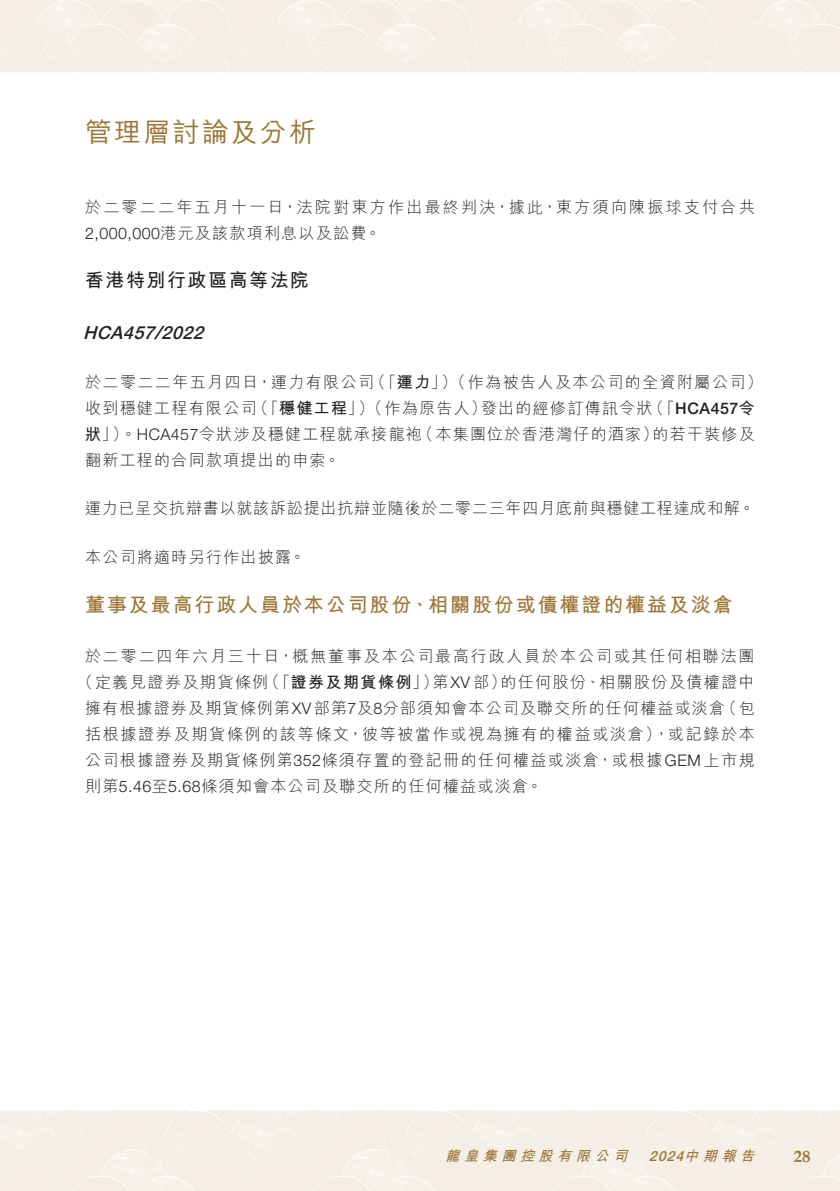
<style>
.page{position:relative;width:840px;height:1191px;background:#fff}
.page>*{position:absolute;margin:0;border:0;box-sizing:border-box;transform-origin:0 0}
.t1{font:500 27px "M Hei HK";letter-spacing:.08em;color:#9d7535}
.t2{font:700 20px "M Hei HK";letter-spacing:.095em;color:#9d7535}
.t3{font:700 19px "M Hei HK";letter-spacing:.08em;color:#231f20}
.t4{font:italic 500 18px "Helvetica Neue LT Std";color:#231f20}
.t5{font:700 17px "Palatino";color:#9d7535}
.t6{font:300 16px/26px "M Hei HK";letter-spacing:.09em;color:#231f20}
.t7{font:300 16px/26px "M Hei HK";letter-spacing:.14em;color:#231f20}
.t8{font:300 16px/26px "M Hei HK";letter-spacing:.115em;color:#231f20;text-align:right}
.t9{font:300 16px "M Hei HK";letter-spacing:.05em;color:#231f20}
.t10{font:700 16px "M Hei HK";letter-spacing:.09em;color:#231f20}
.t11{font:500 16px "Helvetica Neue LT Std";letter-spacing:.03em;color:#231f20}
.t12{font:italic 700 14px "M Hei HK";color:#9d7535}
.t13{font:italic 500 14px "Helvetica Neue LT Std";color:#9d7535}
.s1{font-family:"Helvetica Neue LT Std"}
.s2{font-weight:700}
.s3{font-family:"M Hei HK";font-weight:300}
.s4{font-family:"M Hei HK";font-weight:700}
.s5{font-weight:300}
</style>
<div class="page">
<img style="left:0;top:0;width:839px;height:1191px">
<h1 class="t1" style="left:85px;top:112px;width:232px">管理層討論及分析</h1>
<p class="t7" style="left:85px;top:194px;width:670px">於二零二二年五月十一日，法院對東方作出最終判決，據此，東方須向陳振球支付合共<br><span class="s1">2,000,000</span>港元及該款項利息以及訟費。</p>
<p class="t3" style="left:85px;top:267px;width:225px">香港特別行政區高等法院</p>
<p class="t4" style="left:123px;top:322px;width:87px">457/2022</p>
<p class="t4" style="left:83px;top:322px;width:46px">HCA</p>
<p class="t6" style="left:370px;top:368px;width:394px">（「<span class="s2">運力</span>」）（作為被告人及本公司的全資附屬公司(</p>
<p class="t6" style="left:85px;top:368px;width:290px">於二零二二年五月四日，運力有限公司</p>
<p class="t6" style="left:480px;top:394px;width:173px">發出的經修訂傳訊令狀</p>
<p class="t6" style="left:252px;top:394px;width:236px">（「<span class="s2">穩健工程</span>」）（作為原告人）</p>
<p class="t11" style="left:648px;top:398px;width:108px"><span class="s3">（「</span>HCA457<span class="s4">令</span></p>
<p class="t6" style="left:85px;top:394px;width:173px">收到穩健工程有限公司</p>
<p class="t6" style="left:85px;top:420px;width:338px"><span class="s2">狀</span>」）。<span class="s1">HCA457</span>令狀涉及穩健工程就承接龍袍翻新工程的合同款項提出的申索。</p>
<p class="t9" style="left:85px;top:500px;width:670px">運力已呈交抗辯書以就該訴訟提出抗辯並隨後於二零二三年四月底前與穩健工程達成和解。</p>
<p class="t6" style="left:85px;top:544px;width:222px">本公司將適時另行作出披露。</p>
<p class="t2" style="left:85px;top:590px;width:648px">董事及最高行政人員於本公司股份、相關股份或債權證的權益及淡倉</p>
<p class="t8" style="left:85px;top:642px;width:671px">於二零二四年六月三十日，概無董事及本公司最高行政人員於本公司或其任何相聯法團的任何股份、相關股份及債權證中</p>
<p class="t6" style="left:417px;top:420px;width:242px">（本集團位於香港灣仔的酒家）</p>
<p class="t6" style="left:652px;top:420px;width:104px">的若干裝修及</p>
<p class="t6" style="left:77px;top:668px;width:192px">（定義見證券及期貨條例</p>
<p class="t10" style="left:264px;top:670px;width:176px"><span class="s5">（「</span>證券及期貨條例<span class="s5">」）</span></p>
<p class="t6" style="left:432px;top:668px;width:75px">第<span class="s1">XV</span>部）</p>
<p class="t6" style="left:85px;top:694px;width:670px">擁有根據證券及期貨條例第<span class="s1">XV</span>部第 及<span class="s1">7 8</span>分部須知會本公司及聯交所的任何權益或淡倉<br>括根據證券及期貨條例的該等條文，彼等被當作或視為擁有的權益或淡倉 ，）或記錄於本公司根據證券及期貨條例第<span class="s1">352</span>條須存置的登記冊的任何權益或淡倉，或根據<span class="s1">GEM</span>上市規則第<span class="s1">5.46</span>至<span class="s1">5.68</span>條須知會本公司及聯交所的任何權益或淡倉。</p>
<p class="t6" style="left:720px;top:694px;width:36px">（包</p>
<p class="t12" style="left:445px;top:1145px;width:188px">龍皇集團控股有限公司</p>
<p class="t12" style="left:683px;top:1145px;width:76px">中期報告</p>
<p class="t13" style="left:648px;top:1147px;width:40px">2024</p>
<p class="t5" style="left:793px;top:1141px;width:18px">28</p>
</div>
